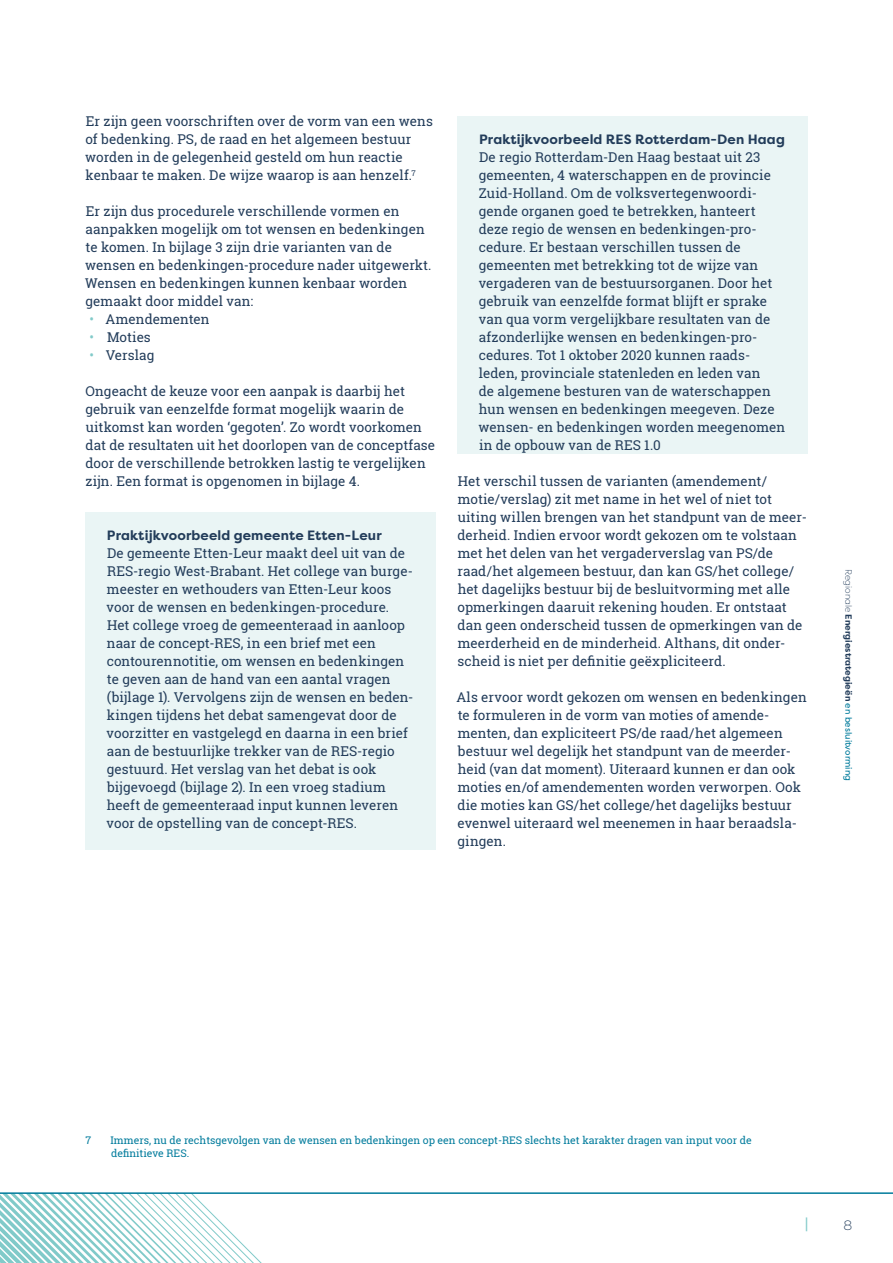
<style>
.page{position:relative;width:893px;height:1263px;background:#fff}
.page>*{position:absolute;margin:0;border:0;box-sizing:border-box;transform-origin:0 0}
.t1{font:700 13.8px "Filson Pro";color:#81cac9}
.t2{font:13.5px/18px "Roboto Slab";letter-spacing:.01em;color:#223c5a}
.t3{font:700 13.5px "Filson Pro";letter-spacing:.01em;color:#223c5a}
.t4{font:300 13.5px "Filson Pro";color:#223c5a}
.t5{font:10.5px/12.6px "Roboto Slab";color:#007b9c}
.t6{font:700 9px "Filson Pro";color:#223c5a}
.s1{color:#81cac9}
.s2{font-weight:300}
.s3{font-weight:400;color:#007b9c}
</style>
<div class="page">
<svg style="left:0;top:1194px;width:262px;height:69px"></svg>
<hr style="left:0;top:1192px;width:893px;height:2px;background:#007b9c">
<div style="left:85px;top:512px;width:351px;height:31px;background:#eaf5f5"></div>
<div style="left:85px;top:544px;width:351px;height:288px;background:#eaf5f5"></div>
<div style="left:85px;top:832px;width:351px;height:18px;background:#eaf5f5"></div>
<div style="left:457px;top:116px;width:351px;height:31px;background:#eaf5f5"></div>
<div style="left:457px;top:148px;width:351px;height:306px;background:#eaf5f5"></div>
<p class="t2" style="left:85px;top:112px;width:349px">Er zijn geen voorschriften over de vorm van een wens of bedenking. PS, de raad en het algemeen bestuur worden in de gelegenheid gesteld om hun reactie kenbaar te maken. De wijze waarop is aan henzelf.<sup>7</sup></p>
<p class="t2" style="left:85px;top:202px;width:348px">Er zijn dus procedurele verschillende vormen en aanpakken mogelijk om tot wensen en bedenkingen te komen. In bijlage 3 zijn drie varianten van de wensen en bedenkingen-procedure nader uitgewerkt.<br>Wensen en bedenkingen kunnen kenbaar worden gemaakt door middel van:</p>
<p class="t2" style="left:90px;top:310px;width:122px"><span class="s1">•</span> Amendementen</p>
<p class="t2" style="left:90px;top:328px;width:63px"><span class="s1">•</span> Moties</p>
<p class="t2" style="left:90px;top:346px;width:66px"><span class="s1">•</span> Verslag</p>
<p class="t2" style="left:85px;top:382px;width:351px">Ongeacht de keuze voor een aanpak is daarbij het gebruik van eenzelfde format mogelijk waarin de uitkomst kan worden ‘gegoten’. Zo wordt voorkomen dat de resultaten uit het doorlopen van de conceptfase door de verschillende betrokken lastig te vergelijken zijn. Een format is opgenomen in bijlage 4.</p>
<p class="t3" style="left:107px;top:527px;width:276px">Praktijkvoorbeeld gemeente Etten-Leur</p>
<p class="t2" style="left:107px;top:544px;width:308px">De gemeente Etten-Leur maakt deel uit van de RES-regio West-Brabant. Het college van burge&shy;meester en wethouders van Etten-Leur koos voor de wensen en bedenkingen-procedure.<br>Het college vroeg de gemeenteraad in aanloop naar de concept-RES, in een brief met een contourennotitie, om wensen en bedenkingen te geven aan de hand van een aantal vragen (bijlage 1). Vervolgens zijn de wensen en beden&shy;kingen tijdens het debat samengevat door de voorzitter en vastgelegd en daarna in een brief aan de bestuurlijke trekker van de RES-regio gestuurd. Het verslag van het debat is ook bijgevoegd (bijlage 2). In een vroeg stadium heeft de gemeenteraad input kunnen leveren voor de opstelling van de concept-RES.</p>
<p class="t3" style="left:479px;top:131px;width:307px">Praktijkvoorbeeld RES Rotterdam-Den Haag</p>
<p class="t2" style="left:479px;top:148px;width:308px">De regio Rotterdam-Den Haag bestaat uit 23 gemeenten, 4 waterschappen en de provincie Zuid-Holland. Om de volksvertegenwoordi&shy;gende organen goed te betrekken, hanteert deze regio de wensen en bedenkingen-pro&shy;cedure. Er bestaan verschillen tussen de gemeenten met betrekking tot de wijze van vergaderen van de bestuursorganen. Door het gebruik van eenzelfde format blijft er sprake van qua vorm vergelijkbare resultaten van de afzonderlijke wensen en bedenkingen-pro&shy;cedures. Tot 1 oktober 2020 kunnen raads&shy;leden, provinciale statenleden en leden van<br>de algemene besturen van de waterschappen hun wensen en bedenkingen meegeven. Deze wensen- en bedenkingen worden meegenomen in de opbouw van de RES 1.0</p>
<p class="t2" style="left:457px;top:472px;width:351px">Het verschil tussen de varianten (amendement/ motie/verslag) zit met name in het wel of niet tot uiting willen brengen van het standpunt van de meer&shy;derheid. Indien ervoor wordt gekozen om te volstaan met het delen van het vergaderverslag van PS/de raad/het algemeen bestuur, dan kan GS/het college/ het dagelijks bestuur bij de besluitvorming met alle opmerkingen daaruit rekening houden. Er ontstaat dan geen onderscheid tussen de opmerkingen van de meerderheid en de minderheid. Althans, dit onder&shy;scheid is niet per definitie geëxpliciteerd.</p>
<p class="t2" style="left:456px;top:688px;width:352px">Als ervoor wordt gekozen om wensen en bedenkingen te formuleren in de vorm van moties of amende&shy;menten, dan expliciteert PS/de raad/het algemeen bestuur wel degelijk het standpunt van de meerder&shy;heid (van dat moment). Uiteraard kunnen er dan ook moties en/of amendementen worden verworpen. Ook die moties kan GS/het college/het dagelijks bestuur evenwel uiteraard wel meenemen in haar beraadsla&shy;gingen.</p>
<p class="t6" style="left:854px;top:569px;width:213px;rotate:90deg"><span class="s2">Regionale</span> Energiestrategieën <span class="s3">en besluitvorming</span></p>
<p class="t5" style="left:85px;top:1134px;width:7px">7</p>
<p class="t5" style="left:111px;top:1134px;width:643px">Immers, nu de rechtsgevolgen van de wensen en bedenkingen op een concept-RES slechts het karakter dragen van input voor de definitieve RES.</p>
<p class="t1" style="left:805px;top:1214px;width:5px">|</p>
<p class="t4" style="left:844px;top:1216px;width:10px">8</p>
</div>
